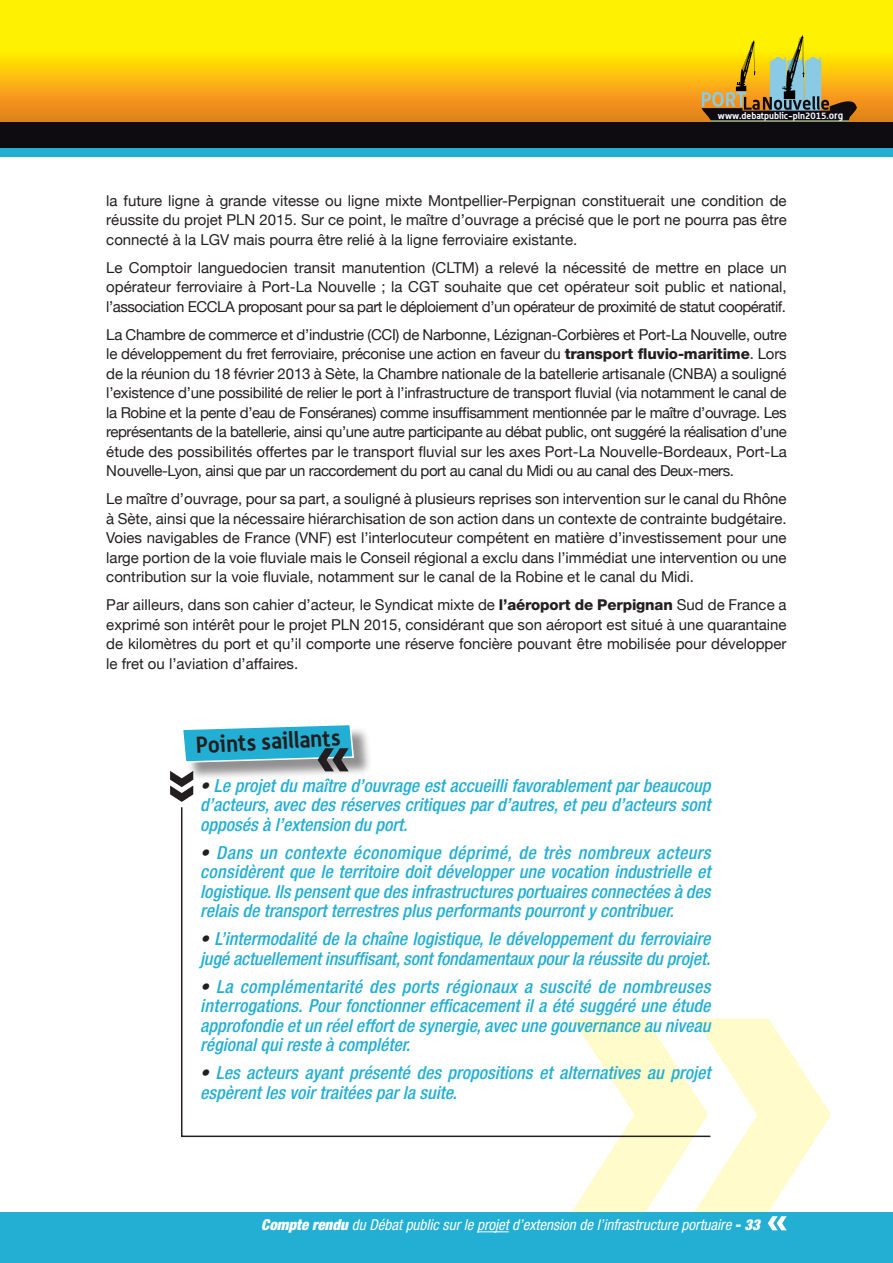
<style>
.page{position:relative;width:893px;height:1263px;background:#fff}
.page>*{position:absolute;margin:0;border:0;box-sizing:border-box;transform-origin:0 0}
.t1{font:700 22.5px "Alwyn";color:#231f20}
.t2{font:italic 500 condensed 18px/19.5px "Helvetica Neue";color:#23afd4;text-align:justify}
.t3{font:15px/19.5px "Helvetica Neue";color:#231f20;text-align:justify}
.t4{font:italic condensed 15px "Helvetica Neue";color:#fff}
.t5{font:700 9.15px "Alwyn";color:#fff}
.s1{font-size:10.05px}
.s2{font-weight:800}
.s3{color:#231f20}
.s4{font-weight:900}
</style>
<div class="page">
<svg style="left:0;top:0;width:893px;height:122px;background:#f9cd0a"></svg>
<div style="left:0;top:122px;width:893px;height:27px;background:#0e0b11"></div>
<div style="left:0;top:149px;width:893px;height:8px;background:#23afd4"></div>
<div style="left:0;top:1212px;width:893px;height:51px;background:#23afd4"></div>
<svg style="left:702px;top:35px;width:155px;height:87px;background:#b4a332"></svg>
<svg style="left:572px;top:1018px;width:259px;height:194px;fill:#fffbca"></svg>
<hr style="left:477px;top:1231px;width:32px;height:1px;background:#fff">
<svg style="left:768px;top:1216px;width:19px;height:14px"></svg>
<div style="left:184px;top:726px;width:188px;height:55px;background:#231f20;opacity:.5"></div>
<svg style="left:170px;top:725px;width:185px;height:77px"></svg>
<svg style="left:181px;top:807px;width:531px;height:331px"></svg>
<p class="t5" style="left:718px;top:110px;width:127px">www.debatpublic-pln2015.<span class="s1">org</span></p>
<p class="t3" style="left:106px;top:190px;width:682px">la future ligne à grande vitesse ou ligne mixte Montpellier-Perpignan constituerait une condition de réussite du projet PLN 2015. Sur ce point, le maître d’ouvrage a précisé que le port ne pourra pas être connecté à la LGV mais pourra être relié à la ligne ferroviaire existante.</p>
<p class="t3" style="left:106px;top:257px;width:682px">Le Comptoir languedocien transit manutention (CLTM) a relevé la nécessité de mettre en place un opérateur ferroviaire à Port-La Nouvelle ; la CGT souhaite que cet opérateur soit public et national, l’association ECCLA proposant pour sa part le déploiement d’un opérateur de proximité de statut coopératif.</p>
<p class="t3" style="left:106px;top:324px;width:682px">La Chambre de commerce et d’industrie (CCI) de Narbonne, Lézignan-Corbières et Port-La Nouvelle, outre le développement du fret ferroviaire, préconise une action en faveur du <span class="s2">transport fluvio-maritime</span>. Lors de la réunion du 18 février 2013 à Sète, la Chambre nationale de la batellerie artisanale (CNBA) a souligné l’existence d’une possibilité de relier le port à l’infrastructure de transport fluvial (via notamment le canal de la Robine et la pente d’eau de Fonséranes) comme insuffisamment mentionnée par le maître d’ouvrage. Les représentants de la batellerie, ainsi qu’une autre participante au débat public, ont suggéré la réalisation d’une étude des possibilités offertes par le transport fluvial sur les axes Port-La Nouvelle-Bordeaux, Port-La Nouvelle-Lyon, ainsi que par un raccordement du port au canal du Midi ou au canal des Deux-mers.</p>
<p class="t3" style="left:106px;top:489px;width:682px">Le maître d’ouvrage, pour sa part, a souligné à plusieurs reprises son intervention sur le canal du Rhône à Sète, ainsi que la nécessaire hiérarchisation de son action dans un contexte de contrainte budgétaire.<br>Voies navigables de France (VNF) est l’interlocuteur compétent en matière d’investissement pour une large portion de la voie fluviale mais le Conseil régional a exclu dans l’immédiat une intervention ou une contribution sur la voie fluviale, notamment sur le canal de la Robine et le canal du Midi.</p>
<p class="t3" style="left:106px;top:595px;width:682px">Par ailleurs, dans son cahier d’acteur, le Syndicat mixte de <span class="s2">l’aéroport de Perpignan</span> Sud de France a exprimé son intérêt pour le projet PLN 2015, considérant que son aéroport est situé à une quarantaine de kilomètres du port et qu’il comporte une réserve foncière pouvant être mobilisée pour développer le fret ou l’aviation d’affaires.</p>
<p class="t1" style="left:195px;top:731px;width:147px;rotate:-3deg">Points saillants</p>
<p class="t2" style="left:200px;top:775px;width:512px"><span class="s3">•</span> Le projet du maître d’ouvrage est accueilli favorablement par beaucoup d’acteurs, avec des réserves critiques par d’autres, et peu d’acteurs sont opposés à l’extension du port.</p>
<p class="t2" style="left:200px;top:842px;width:512px"><span class="s3">•</span> Dans un contexte économique déprimé, de très nombreux acteurs considèrent que le territoire doit développer une vocation industrielle et logistique. Ils pensent que des infrastructures portuaires connectées à des relais de transport terrestres plus performants pourront y contribuer.</p>
<p class="t2" style="left:200px;top:929px;width:512px"><span class="s3">•</span> L’intermodalité de la chaîne logistique, le développement du ferroviaire jugé actuellement insuffisant, sont fondamentaux pour la réussite du projet.</p>
<p class="t2" style="left:200px;top:976px;width:512px"><span class="s3">•</span> La complémentarité des ports régionaux a suscité de nombreuses interrogations. Pour fonctionner efficacement il a été suggéré une étude approfondie et un réel effort de synergie, avec une gouvernance au niveau régional qui reste à compléter.</p>
<p class="t2" style="left:200px;top:1063px;width:512px"><span class="s3">•</span> Les acteurs ayant présenté des propositions et alternatives au projet espèrent les voir traitées par la suite.</p>
<p class="t4" style="left:261px;top:1216px;width:500px"><span class="s4">Compte rendu</span> du Débat public sur le projet d’extension de l’infrastructure portuaire <span class="s4">- 33</span></p>
</div>
